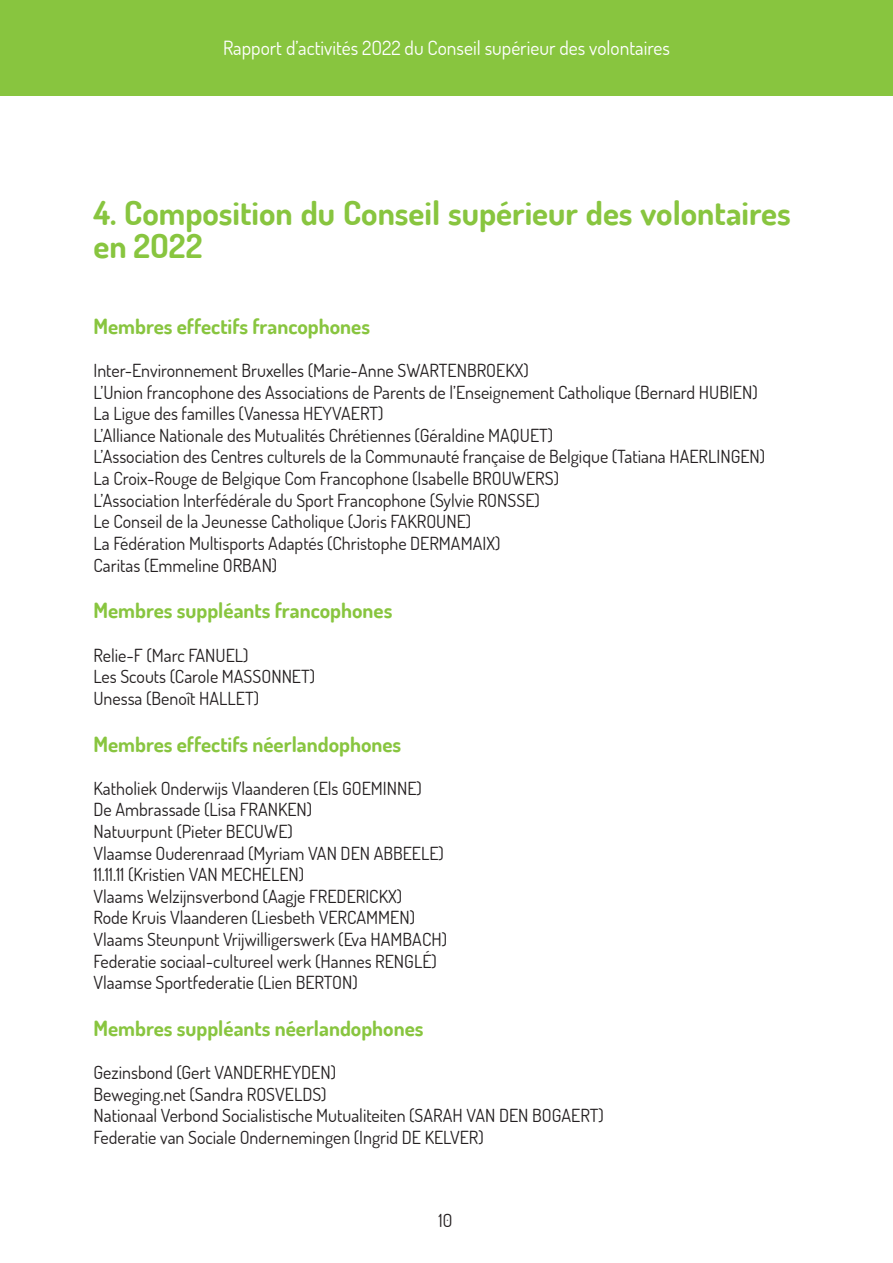
<style>
.page{position:relative;width:893px;height:1263px;background:#fff}
.page>*{position:absolute;margin:0;border:0;box-sizing:border-box;transform-origin:0 0}
.gros_titre_-_H1{font:700 33px/33px "Dosis";color:#88c53f}
.bold_vert_-_H2{font:700 21px "Dosis";color:#88c53f}
.t1{font:19.5px "Dosis";color:#fff}
.texte_courant_-_P{font:18px "Dosis";color:#231f20}
</style>
<div class="page">
<div style="left:0;top:0;width:893px;height:96px;background:#88c53f"></div>
<p class="t1" style="left:223px;top:35px;width:448px">Rapport d’activités 2O22 du Conseil supérieur des volontaires</p>
<h1 class="gros_titre_-_H1" style="left:94px;top:196px;width:699px">4. Composition du Conseil supérieur des volontaires en 2O22</h1>
<h2 class="bold_vert_-_H2" style="left:94px;top:313px;width:278px">Membres effectifs francophones</h2>
<p class="texte_courant_-_P" style="left:94px;top:359px;width:437px">Inter-Environnement Bruxelles (Marie-Anne SWARTENBROEKX)</p>
<p class="texte_courant_-_P" style="left:94px;top:380px;width:666px">L’Union francophone des Associations de Parents de l’Enseignement Catholique (Bernard HUBIEN)</p>
<p class="texte_courant_-_P" style="left:94px;top:402px;width:291px">La Ligue des familles (Vanessa HEYVAERT)</p>
<p class="texte_courant_-_P" style="left:94px;top:423px;width:461px">L’Alliance Nationale des Mutualités Chrétiennes (Géraldine MAQUET)</p>
<p class="texte_courant_-_P" style="left:94px;top:445px;width:673px">L’Association des Centres culturels de la Communauté française de Belgique (Tatiana HAERLINGEN)</p>
<p class="texte_courant_-_P" style="left:94px;top:467px;width:467px">La Croix-Rouge de Belgique Com Francophone (Isabelle BROUWERS)</p>
<p class="texte_courant_-_P" style="left:94px;top:488px;width:448px">L’Association Interfédérale du Sport Francophone (Sylvie RONSSE)</p>
<p class="texte_courant_-_P" style="left:94px;top:510px;width:379px">Le Conseil de la Jeunesse Catholique (Joris FAKROUNE)</p>
<p class="texte_courant_-_P" style="left:94px;top:531px;width:408px">La Fédération Multisports Adaptés (Christophe DERMAMAIX)</p>
<p class="texte_courant_-_P" style="left:94px;top:553px;width:185px">Caritas (Emmeline ORBAN)</p>
<h2 class="bold_vert_-_H2" style="left:94px;top:597px;width:300px">Membres suppléants francophones</h2>
<p class="texte_courant_-_P" style="left:94px;top:643px;width:157px">Relie-F (Marc FANUEL)</p>
<p class="texte_courant_-_P" style="left:94px;top:665px;width:223px">Les Scouts (Carole MASSONNET)</p>
<p class="texte_courant_-_P" style="left:94px;top:686px;width:167px">Unessa (Benoît HALLET)</p>
<h2 class="bold_vert_-_H2" style="left:94px;top:730px;width:309px">Membres effectifs néerlandophones</h2>
<p class="texte_courant_-_P" style="left:94px;top:776px;width:330px">Katholiek Onderwijs Vlaanderen (Els GOEMINNE)</p>
<p class="texte_courant_-_P" style="left:94px;top:798px;width:220px">De Ambrassade (Lisa FRANKEN)</p>
<p class="texte_courant_-_P" style="left:94px;top:819px;width:201px">Natuurpunt (Pieter BECUWE)</p>
<p class="texte_courant_-_P" style="left:94px;top:841px;width:352px">Vlaamse Ouderenraad (Myriam VAN DEN ABBEELE)</p>
<p class="texte_courant_-_P" style="left:94px;top:863px;width:212px">11.11.11 (Kristien VAN MECHELEN)</p>
<p class="texte_courant_-_P" style="left:94px;top:884px;width:310px">Vlaams Welzijnsverbond (Aagje FREDERICKX)</p>
<p class="texte_courant_-_P" style="left:94px;top:906px;width:323px">Rode Kruis Vlaanderen (Liesbeth VERCAMMEN)</p>
<p class="texte_courant_-_P" style="left:94px;top:927px;width:355px">Vlaams Steunpunt Vrijwilligerswerk (Eva HAMBACH)</p>
<p class="texte_courant_-_P" style="left:94px;top:949px;width:345px">Federatie sociaal-cultureel werk (Hannes RENGLÉ)</p>
<p class="texte_courant_-_P" style="left:94px;top:971px;width:266px">Vlaamse Sportfederatie (Lien BERTON)</p>
<h2 class="bold_vert_-_H2" style="left:94px;top:1015px;width:332px">Membres suppléants néerlandophones</h2>
<p class="texte_courant_-_P" style="left:94px;top:1061px;width:244px">Gezinsbond (Gert VANDERHEYDEN)</p>
<p class="texte_courant_-_P" style="left:94px;top:1082px;width:235px">Beweging.net (Sandra ROSVELDS)</p>
<p class="texte_courant_-_P" style="left:94px;top:1104px;width:512px">Nationaal Verbond Socialistische Mutualiteiten (SARAH VAN DEN BOGAERT)</p>
<p class="texte_courant_-_P" style="left:94px;top:1125px;width:392px">Federatie van Sociale Ondernemingen (Ingrid DE KELVER)</p>
<p class="texte_courant_-_P" style="left:439px;top:1208px;width:15px">10</p>
</div>
